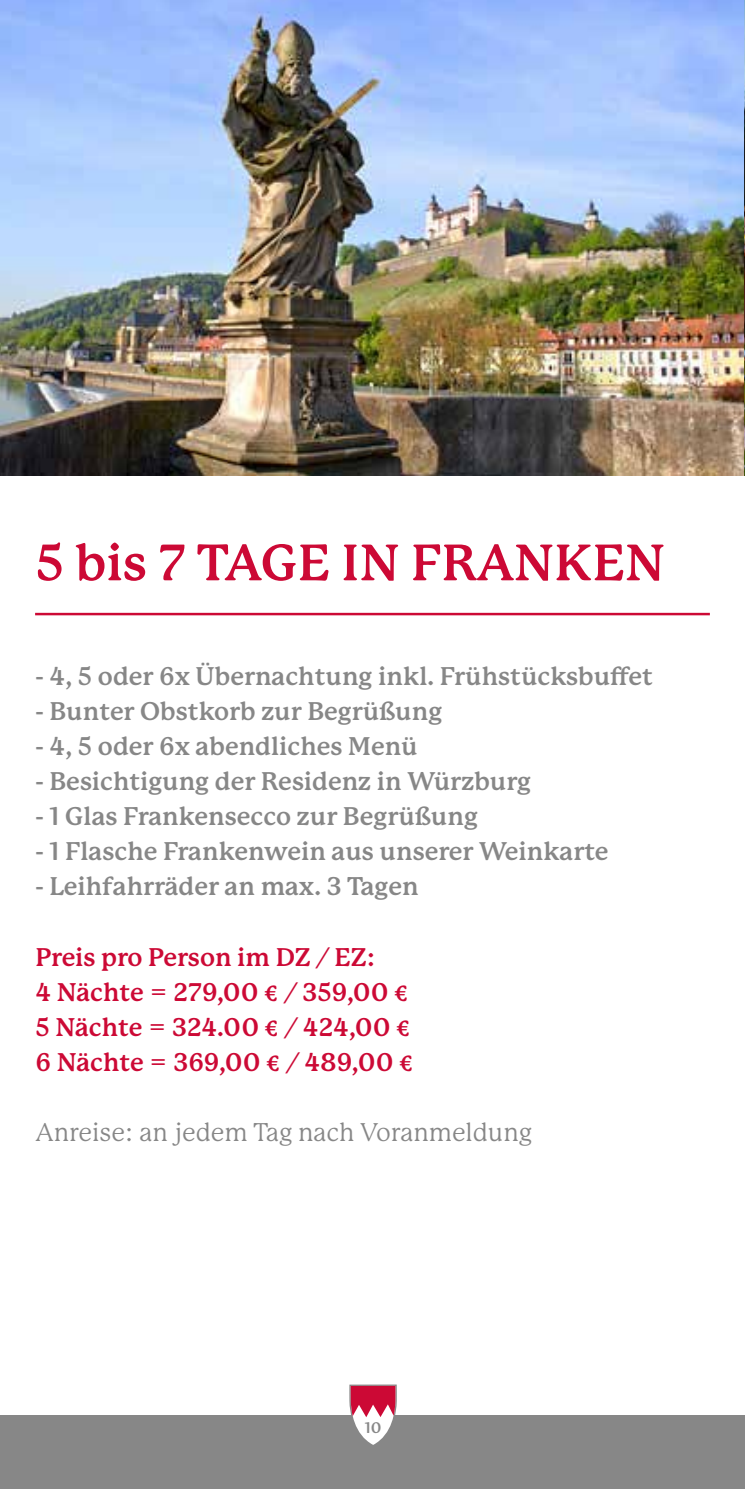
<style>
.page{position:relative;width:745px;height:1489px;background:#fff}
.page>*{position:absolute;margin:0;border:0;box-sizing:border-box;transform-origin:0 0}
.t1{font:700 50px "P22 Mackinac Pro";color:#cc0935}
.t2{font:700 25px "P22 Mackinac Pro";color:#878787}
.t3{font:700 25px/35px "P22 Mackinac Pro";color:#cc0935}
.t4{font:25px "P22 Mackinac Pro";color:#878787}
.t5{font:700 15px "P22 Mackinac Pro";color:#878787}
</style>
<div class="page">
<img style="left:0;top:0;width:745px;height:475px">
<div style="left:0;top:1415px;width:744px;height:73px;background:#878787"></div>
<svg style="left:349px;top:1384px;width:47px;height:61px"></svg>
<hr style="left:35px;top:613px;width:674px;height:2px;background:#cc0935">
<h1 class="t1" style="left:35px;top:534px;width:630px">5 bis 7 TAGE IN FRANKEN</h1>
<p class="t2" style="left:35px;top:662px;width:618px">- 4, 5 oder 6x Übernachtung inkl. Frühstücksbuffet</p>
<p class="t2" style="left:35px;top:697px;width:408px">- Bunter Obstkorb zur Begrüßung</p>
<p class="t2" style="left:35px;top:732px;width:383px">- 4, 5 oder 6x abendliches Menü</p>
<p class="t2" style="left:35px;top:767px;width:496px">- Besichtigung der Residenz in Würzburg</p>
<p class="t2" style="left:35px;top:802px;width:443px">- 1 Glas Frankensecco zur Begrüßung</p>
<p class="t2" style="left:35px;top:837px;width:574px">- 1 Flasche Frankenwein aus unserer Weinkarte</p>
<p class="t2" style="left:35px;top:872px;width:384px">- Leihfahrräder an max. 3 Tagen</p>
<p class="t3" style="left:35px;top:939px;width:379px">Preis pro Person im DZ / EZ:<br>4 Nächte = 279,00 € / 359,00 €<br>5 Nächte = 324.00 € / 424,00 €<br>6 Nächte = 369,00 € / 489,00 €</p>
<p class="t4" style="left:35px;top:1117px;width:498px">Anreise: an jedem Tag nach Voranmeldung</p>
<p class="t5" style="left:364px;top:1419px;width:18px">10</p>
</div>
